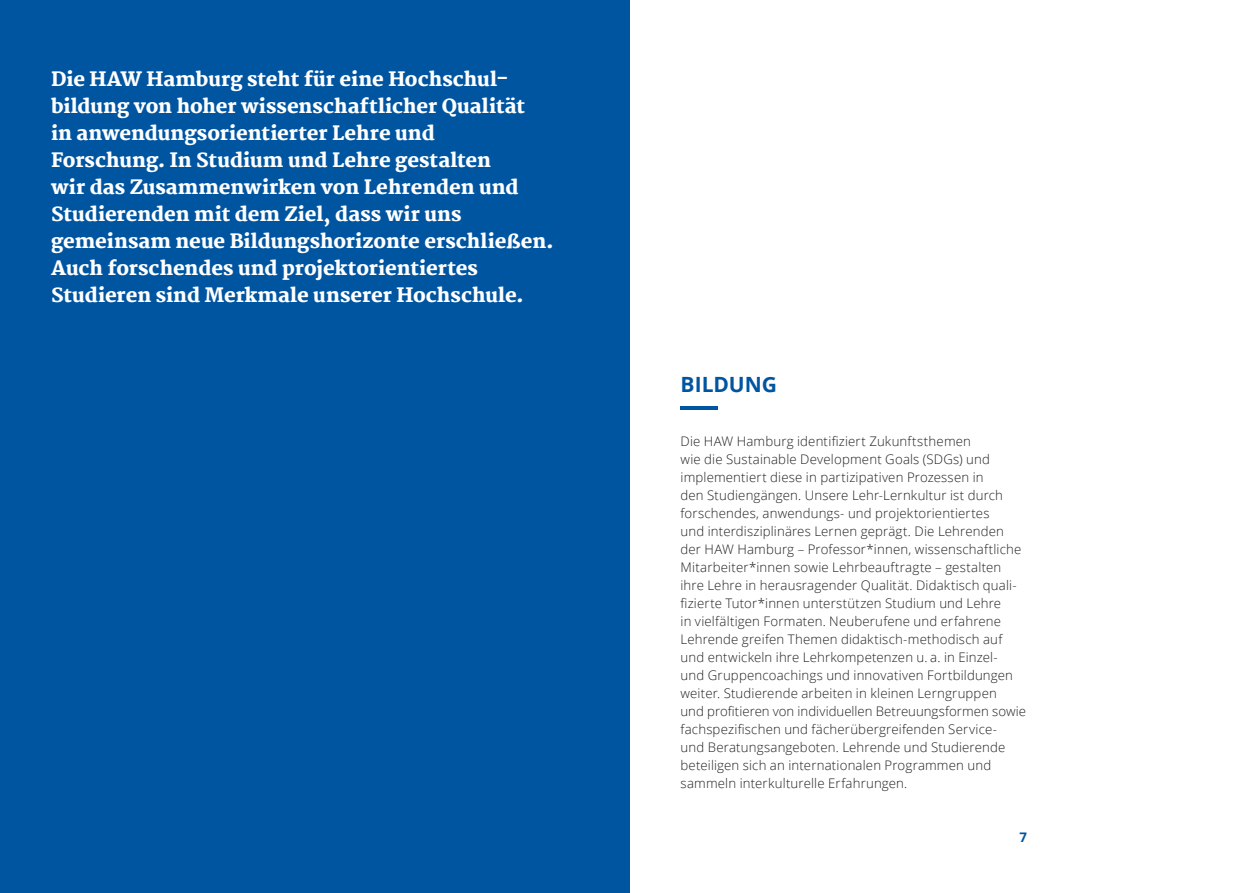
<style>
.page{position:relative;width:1259px;height:893px;background:#fff}
.page>*{position:absolute;margin:0;border:0;box-sizing:border-box;transform-origin:0 0}
.t1{font:700 21px "Open Sans";color:#0055a1}
.t2{font:800 19.5px/27px "Martel";letter-spacing:-.005em;color:#fff}
.t3{font:300 13.2px/18px "Open Sans";letter-spacing:.01em;color:#231f20}
.t4{font:700 13.2px "Open Sans";color:#0055a1}
</style>
<div class="page">
<div style="left:0;top:0;width:629px;height:893px;background:#0055a1"></div>
<hr style="left:680px;top:406px;width:38px;height:4px;background:#0055a1">
<p class="t2" style="left:51px;top:65px;width:504px">Die HAW Hamburg steht für eine Hochschul&shy;bildung von hoher wissenschaftlicher Qualität<br>in anwendungsorientierter Lehre und Forschung. In Studium und Lehre gestalten<br>wir das Zusammenwirken von Lehrenden und Studierenden mit dem Ziel, dass wir uns gemeinsam neue Bildungshorizonte erschließen.<br>Auch forschendes und projektorientiertes Studieren sind Merkmale unserer Hochschule.</p>
<h1 class="t1" style="left:680px;top:369px;width:98px">BILDUNG</h1>
<p class="t3" style="left:680px;top:431px;width:347px">Die HAW Hamburg identifiziert Zukunftsthemen<br>wie die Sustainable Development Goals (SDGs) und imple mentiert diese in partizipativen Prozessen in<br>den Studiengängen. Unsere Lehr-Lernkultur ist durch<br>for schendes, anwendungs- und projektorientiertes<br>und interdisziplinäres Lernen geprägt. Die Lehrenden der HAW Hamburg – Professor*innen, wissenschaftliche Mitarbeiter*innen sowie Lehrbeauftragte – gestalten ihre Lehre in herausragender Qualität. Didaktisch quali&shy;fizierte Tutor*innen unterstützen Studium und Lehre<br>in vielfältigen Formaten. Neuberufene und erfahrene Lehrende greifen Themen didaktisch-methodisch auf und entwickeln ihre Lehrkompetenzen u. a. in Einzel-<br>und Gruppencoachings und innovativen Fortbildungen weiter. Studierende arbeiten in kleinen Lerngruppen<br>und profitieren von individuellen Betreuungsformen sowie fachspezifischen und fächerübergreifenden Service-<br>und Beratungsangeboten. Lehrende und Studierende beteiligen sich an internationalen Programmen und sammeln interkulturelle Erfahrungen.</p>
<p class="t4" style="left:1019px;top:827px;width:9px">7</p>
</div>
